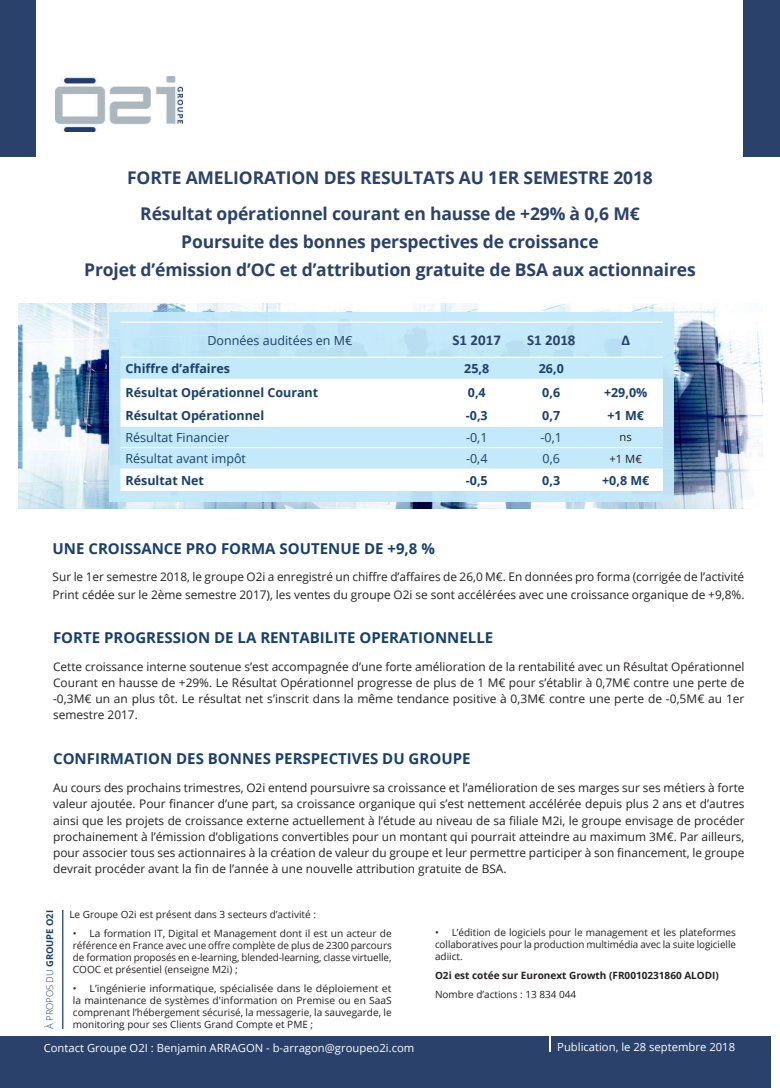
<style>
.page{position:relative;width:780px;height:1088px;background:#fff}
.page>*{position:absolute;margin:0;border:0;box-sizing:border-box;transform-origin:0 0}
.t1{font:700 17.5px/35.1px "Open Sans";letter-spacing:-.01em;color:#2a426b;text-align:center}
.t2{font:700 15px "Open Sans";color:#19406d}
.t3{font:700 15px "Calibri";color:#2a426b}
.t4{font:700 12.5px "Open Sans";color:#19406d}
.t5{font:12.5px "Open Sans";color:#19406d}
.t6{font:11.88px/16.2px "Open Sans";color:#231f20;text-align:justify}
.t7{font:11.25px "Open Sans";color:#fff}
.t8{font:11.25px "Open Sans";color:#231f20}
.t9{font:10px/12px "Open Sans";color:#231f20;text-align:justify}
.t10{font:700 10px "Open Sans";color:#231f20}
.t11{font:300 9.38px "Open Sans";letter-spacing:-.01em;color:#19406d}
.s1{font-weight:700}
</style>
<div class="page">
<img style="left:56px;top:76px;width:126px;height:56px">
<img style="left:19px;top:303px;width:743px;height:205px">
<div style="left:743px;top:0;width:37px;height:157px;background:#2a426b"></div>
<hr style="left:62px;top:910px;width:1px;height:119px;background:#19406d">
<div style="left:0;top:1036px;width:770px;height:51px;background:#2a426b"></div>
<svg style="left:549px;top:1036px;width:1px;height:16px"></svg>
<div style="left:109px;top:312px;width:564px;height:189px;background:#c3e9fa"></div>
<svg style="left:121px;top:378px;width:542px;height:1px"></svg>
<svg style="left:120px;top:380px;width:543px;height:110px;fill:#fff"></svg>
<hr style="left:120px;top:357px;width:319px;height:1px;background:#fff">
<hr style="left:439px;top:357px;width:75px;height:1px;background:#fff">
<hr style="left:514px;top:357px;width:74px;height:1px;background:#fff">
<hr style="left:588px;top:357px;width:75px;height:1px;background:#fff">
<hr style="left:120px;top:321px;width:319px;height:2px;background:#fff">
<hr style="left:439px;top:321px;width:75px;height:2px;background:#fff">
<hr style="left:514px;top:321px;width:74px;height:2px;background:#fff">
<hr style="left:588px;top:321px;width:75px;height:2px;background:#fff">
<hr style="left:120px;top:379px;width:319px;height:1px;background:#fff">
<hr style="left:439px;top:379px;width:75px;height:1px;background:#fff">
<hr style="left:514px;top:379px;width:74px;height:1px;background:#fff">
<hr style="left:588px;top:379px;width:75px;height:1px;background:#fff">
<hr style="left:120px;top:405px;width:319px;height:1px;background:#fff">
<hr style="left:439px;top:405px;width:75px;height:1px;background:#fff">
<hr style="left:514px;top:405px;width:74px;height:1px;background:#fff">
<hr style="left:588px;top:405px;width:75px;height:1px;background:#fff">
<hr style="left:120px;top:426px;width:319px;height:1px;background:#fff">
<hr style="left:439px;top:426px;width:75px;height:1px;background:#fff">
<hr style="left:514px;top:426px;width:74px;height:1px;background:#fff">
<hr style="left:588px;top:426px;width:75px;height:1px;background:#fff">
<hr style="left:120px;top:447px;width:319px;height:1px;background:#fff">
<hr style="left:439px;top:447px;width:75px;height:1px;background:#fff">
<hr style="left:514px;top:447px;width:74px;height:1px;background:#fff">
<hr style="left:588px;top:447px;width:75px;height:1px;background:#fff">
<hr style="left:120px;top:469px;width:319px;height:1px;background:#fff">
<hr style="left:439px;top:469px;width:75px;height:1px;background:#fff">
<hr style="left:514px;top:469px;width:74px;height:1px;background:#fff">
<hr style="left:588px;top:469px;width:75px;height:1px;background:#fff">
<hr style="left:120px;top:490px;width:319px;height:1px;background:#fff">
<hr style="left:439px;top:490px;width:75px;height:1px;background:#fff">
<hr style="left:514px;top:490px;width:74px;height:1px;background:#fff">
<hr style="left:588px;top:490px;width:75px;height:1px;background:#fff">
<div style="left:0;top:0;width:35px;height:157px;background:#2a426b"></div>
<h1 class="t1" style="left:127px;top:160px;width:527px">FORTE AMELIORATION DES RESULTATS AU 1ER SEMESTRE 2018<br>Résultat opérationnel courant en hausse de +29% à 0,6 M€</h1>
<h1 class="t1" style="left:84px;top:227px;width:613px;line-height:28.1px">Poursuite des bonnes perspectives de croissance<br>Projet d’émission d’OC et d’attribution gratuite de BSA aux actionnaires</h1>
<p class="t5" style="left:207px;top:331px;width:146px">Données auditées en M€</p>
<p class="t3" style="left:452px;top:331px;width:50px">S1 2017</p>
<p class="t3" style="left:527px;top:331px;width:50px">S1 2018</p>
<p class="t3" style="left:621px;top:331px;width:10px">Δ</p>
<p class="t4" style="left:125px;top:360px;width:106px">Chiffre d’affaires</p>
<p class="t4" style="left:464px;top:360px;width:27px">25,8</p>
<p class="t4" style="left:538px;top:360px;width:27px">26,0</p>
<p class="t4" style="left:125px;top:383px;width:194px">Résultat Opérationnel Courant</p>
<p class="t4" style="left:468px;top:383px;width:19px">0,4</p>
<p class="t4" style="left:542px;top:383px;width:19px">0,6</p>
<p class="t4" style="left:604px;top:383px;width:45px">+29,0%</p>
<p class="t4" style="left:125px;top:407px;width:140px">Résultat Opérationnel</p>
<p class="t4" style="left:466px;top:407px;width:23px">-0,3</p>
<p class="t4" style="left:542px;top:407px;width:19px">0,7</p>
<p class="t4" style="left:607px;top:407px;width:38px">+1 M€</p>
<p class="t5" style="left:125px;top:429px;width:105px">Résultat Financier</p>
<p class="t5" style="left:466px;top:429px;width:23px">-0,1</p>
<p class="t5" style="left:540px;top:429px;width:23px">-0,1</p>
<p class="t8" style="left:619px;top:429px;width:14px">ns</p>
<p class="t5" style="left:125px;top:450px;width:122px">Résultat avant impôt</p>
<p class="t5" style="left:466px;top:450px;width:23px">-0,4</p>
<p class="t5" style="left:542px;top:450px;width:19px">0,6</p>
<p class="t8" style="left:609px;top:451px;width:34px">+1 M€</p>
<p class="t4" style="left:125px;top:471px;width:80px">Résultat Net</p>
<p class="t4" style="left:466px;top:471px;width:23px">-0,5</p>
<p class="t4" style="left:542px;top:471px;width:19px">0,3</p>
<p class="t4" style="left:602px;top:471px;width:49px">+0,8 M€</p>
<p class="t2" style="left:53px;top:538px;width:384px">UNE CROISSANCE PRO FORMA SOUTENUE DE +9,8 %</p>
<p class="t6" style="left:53px;top:568px;width:693px;line-height:17.5px">Sur le 1er semestre 2018, le groupe O2i a enregistré un chiffre d’affaires de 26,0 M€. En données pro forma (corrigée de l’activité<br>Print cédée sur le 2ème semestre 2017), les ventes du groupe O2i se sont accélérées avec une croissance organique de +9,8%.</p>
<p class="t2" style="left:53px;top:627px;width:441px">FORTE PROGRESSION DE LA RENTABILITE OPERATIONNELLE</p>
<p class="t6" style="left:53px;top:658px;width:693px">Cette croissance interne soutenue s’est accompagnée d’une forte amélioration de la rentabilité avec un Résultat Opérationnel Courant en hausse de +29%. Le Résultat Opérationnel progresse de plus de 1 M€ pour s’établir à 0,7M€ contre une perte de -0,3M€ un an plus tôt. Le résultat net s’inscrit dans la même tendance positive à 0,3M€ contre une perte de -0,5M€ au 1er semestre 2017.</p>
<p class="t2" style="left:53px;top:748px;width:419px">CONFIRMATION DES BONNES PERSPECTIVES DU GROUPE</p>
<p class="t6" style="left:53px;top:779px;width:692px">Au cours des prochains trimestres, O2i entend poursuivre sa croissance et l’amélioration de ses marges sur ses métiers à forte valeur ajoutée. Pour financer d’une part, sa croissance organique qui s’est nettement accélérée depuis plus 2 ans et d’autres ainsi que les projets de croissance externe actuellement à l’étude au niveau de sa filiale M2i, le groupe envisage de procéder prochainement à l’émission d’obligations convertibles pour un montant qui pourrait atteindre au maximum 3M€. Par ailleurs, pour associer tous ses actionnaires à la création de valeur du groupe et leur permettre participer à son financement, le groupe devrait procéder avant la fin de l’année à une nouvelle attribution gratuite de BSA.</p>
<p class="t11" style="left:43px;top:1028px;width:120px;rotate:-90deg">À PROPOS DU <span class="s1">GROUPE O2I</span></p>
<p class="t9" style="left:69px;top:907px;width:248px">Le Groupe O2i est présent dans 3 secteurs d’activité :</p>
<p class="t9" style="left:73px;top:927px;width:320px">• La formation IT, Digital et Management dont il est un acteur de référence en France avec une offre complète de plus de 2300 parcours de formation proposés en e-learning, blended-learning, classe virtuelle, COOC et présentiel (enseigne M2i) ;</p>
<p class="t9" style="left:73px;top:982px;width:320px">• L’ingénierie informatique, spécialisée dans le déploiement et la maintenance de systèmes d'information on Premise ou en SaaS comprenant l’hébergement sécurisé, la messagerie, la sauvegarde, le monitoring pour ses Clients Grand Compte et PME ;</p>
<p class="t9" style="left:435px;top:926px;width:302px">• L’édition de logiciels pour le management et les plateformes collaboratives pour la production multimédia avec la suite logicielle adiict.</p>
<p class="t10" style="left:435px;top:968px;width:285px">O2i est cotée sur Euronext Growth (FR0010231860 ALODI)</p>
<p class="t9" style="left:435px;top:988px;width:143px">Nombre d’actions : 13 834 044</p>
<p class="t7" style="left:44px;top:1040px;width:372px">Contact Groupe O2I : Benjamin ARRAGON - b-arragon@groupeo2i.com</p>
<p class="t7" style="left:557px;top:1039px;width:179px">Publication, le 28 septembre 2018</p>
</div>
